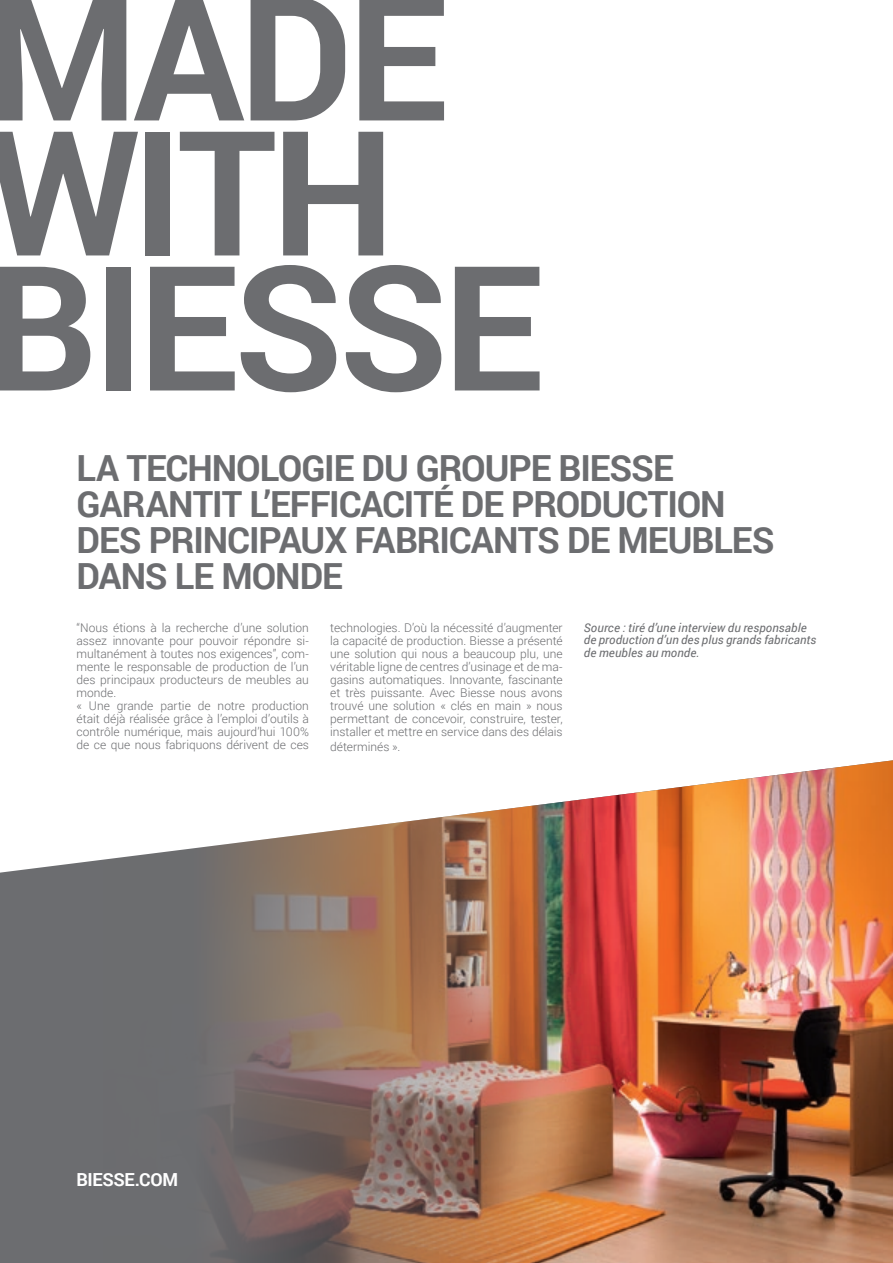
<style>
.page{position:relative;width:893px;height:1263px;background:#fff}
.page>*{position:absolute;margin:0;border:0;box-sizing:border-box;transform-origin:0 0}
.t1{font:700 174px "Roboto";letter-spacing:-.03em;color:#6c6d70}
.t2{font:700 36px/36px "Roboto";letter-spacing:-.03em;color:#6c6d70}
.titolo_1__livello_th{font:700 18px "Roboto";letter-spacing:-.02em;color:#fff}
.t3{font:300 12px/13px "Roboto";color:#6c6d70;text-align:justify}
.t4{font:italic 12px "Roboto";letter-spacing:.005em;color:#6c6d70}
</style>
<div class="page">
<div style="left:0;top:859px;width:104px;height:404px;background:#6c6d70"></div>
<img style="left:104px;top:760px;width:788px;height:503px">
<hr style="left:892px;top:0;width:1px;height:1263px;background:#006565">
<p class="t1" style="left:-14px;top:-64px;width:463px">MADE</p>
<p class="t1" style="left:-14px;top:71px;width:410px">WITH</p>
<p class="t1" style="left:-14px;top:206px;width:558px">BIESSE</p>
<p class="t2" style="left:77px;top:449px;width:699px">LA TECHNOLOGIE DU GROUPE BIESSE<br>GARANTIT L’EFFICACITÉ DE PRODUCTION<br>DES PRINCIPAUX FABRICANTS DE MEUBLES<br>DANS LE MONDE</p>
<p class="t3" style="left:77px;top:620px;width:234px">“Nous étions à la recherche d’une solution assez innovante pour pouvoir répondre si&shy;multanément à toutes nos exigences”, com&shy;mente le responsable de production de l’un des principaux producteurs de meubles au monde.</p>
<p class="t3" style="left:77px;top:699px;width:234px">« Une grande partie de notre production était déjà réalisée grâce à l’emploi d’outils à contrôle numérique, mais aujourd’hui 100% de ce que nous fabriquons dérivent de ces</p>
<p class="t3" style="left:330px;top:620px;width:234px">technologies. D’où la nécessité d’augmenter la capacité de production. Biesse a présenté une solution qui nous a beaucoup plu, une véritable ligne de centres d’usinage et de ma&shy;gasins automatiques. Innovante, fascinante et très puissante. Avec Biesse nous avons trouvé une solution « clés en main » nous permettant de concevoir, construire, tester, installer et mettre en service dans des délais</p>
<p class="t3" style="left:330px;top:740px;width:72px">déterminés ».</p>
<p class="t4" style="left:584px;top:619px;width:224px">Source : tiré d’une interview du responsable</p>
<p class="t4" style="left:584px;top:632px;width:234px">de production d’un des plus grands fabricants</p>
<p class="t4" style="left:584px;top:644px;width:117px">de meubles au monde.</p>
<p class="titolo_1__livello_th" style="left:77px;top:1167px;width:103px">BIESSE.COM</p>
</div>
